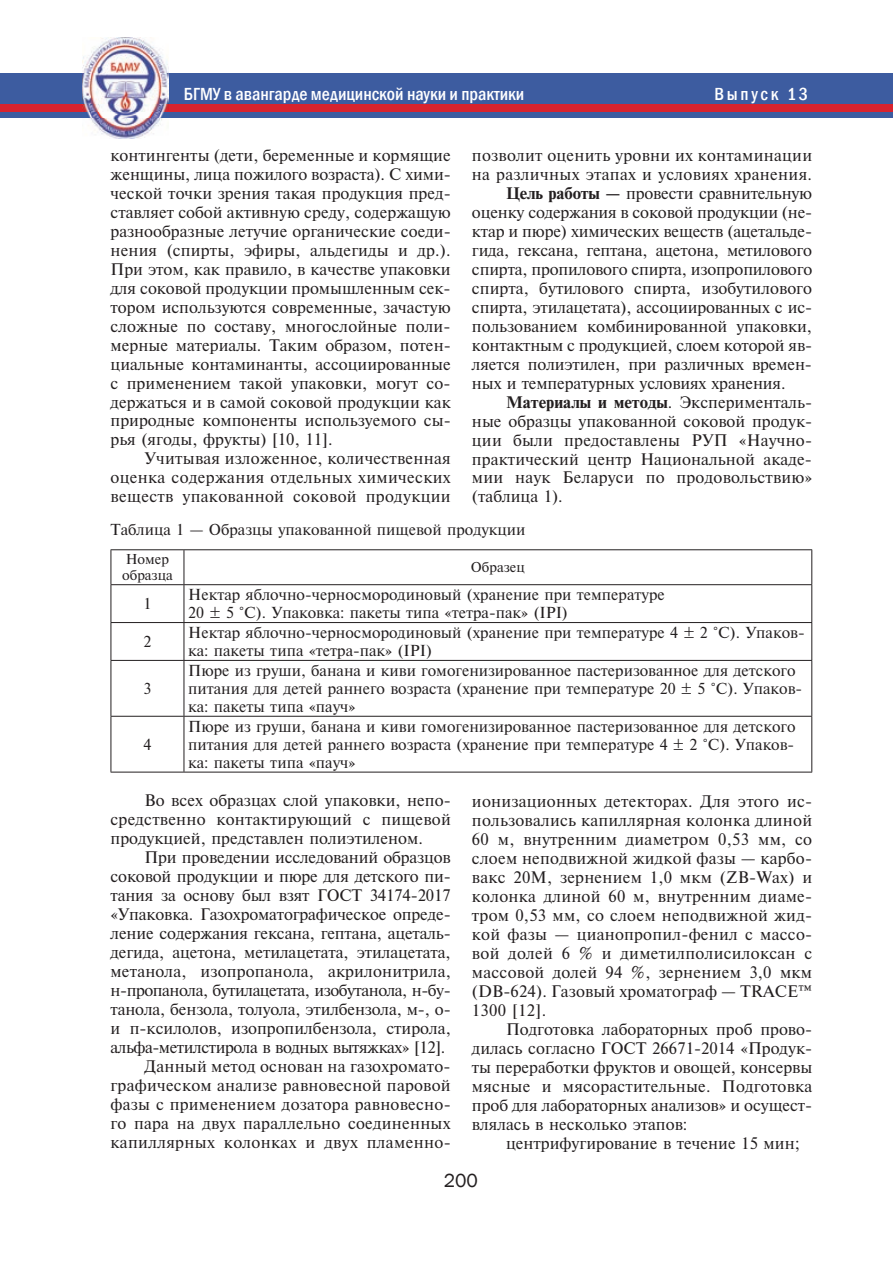
<style>
.page{position:relative;width:893px;height:1263px;background:#fff}
.page>*{position:absolute;margin:0;border:0;box-sizing:border-box;transform-origin:0 0}
.t1{font:19.5px "Franklin Gothic";color:#231f20}
.t2{font:500 condensed 18px "Franklin Gothic";color:#fff}
.t3{font:500 condensed 18px "Franklin Gothic";letter-spacing:.15em;color:#fff}
.t4{font:15.75px/19px "Newton C";color:#231f20;text-align:justify}
.t5{font:15.75px "Newton C";letter-spacing:-.03em;color:#231f20}
.t6{font:15.75px "Newton C";letter-spacing:.02em;color:#231f20}
.t7{font:15.75px "Newton C Bold";color:#231f20}
.t8{font:15px/18px "Newton C";color:#231f20}
.t9{font:13.5px/16.2px "Newton C";color:#231f20}
.s1{font-family:"Newton C Bold"}
.s2{font-family:"Newton C"}
</style>
<div class="page">
<div style="left:0;top:74px;width:893px;height:44px;background:#3d5ca0"></div>
<div style="left:0;top:104px;width:893px;height:8px;background:#d8232e"></div>
<img style="left:82px;top:37px;width:86px;height:101px">
<hr style="left:111px;top:549px;width:73px;height:1px;background:#231f20">
<hr style="left:184px;top:549px;width:628px;height:1px;background:#231f20">
<hr style="left:111px;top:584px;width:73px;height:1px;background:#231f20">
<hr style="left:184px;top:584px;width:628px;height:1px;background:#231f20">
<hr style="left:111px;top:622px;width:73px;height:1px;background:#231f20">
<hr style="left:184px;top:622px;width:628px;height:1px;background:#231f20">
<hr style="left:111px;top:660px;width:73px;height:1px;background:#231f20">
<hr style="left:184px;top:660px;width:628px;height:1px;background:#231f20">
<hr style="left:111px;top:716px;width:73px;height:1px;background:#231f20">
<hr style="left:184px;top:716px;width:628px;height:1px;background:#231f20">
<hr style="left:111px;top:772px;width:73px;height:1px;background:#231f20">
<hr style="left:184px;top:772px;width:628px;height:1px;background:#231f20">
<hr style="left:111px;top:550px;width:1px;height:34px;background:#231f20">
<hr style="left:111px;top:585px;width:1px;height:37px;background:#231f20">
<hr style="left:111px;top:623px;width:1px;height:37px;background:#231f20">
<hr style="left:111px;top:661px;width:1px;height:55px;background:#231f20">
<hr style="left:111px;top:717px;width:1px;height:55px;background:#231f20">
<hr style="left:184px;top:550px;width:1px;height:34px;background:#231f20">
<hr style="left:811px;top:550px;width:1px;height:34px;background:#231f20">
<hr style="left:184px;top:585px;width:1px;height:37px;background:#231f20">
<hr style="left:811px;top:585px;width:1px;height:37px;background:#231f20">
<hr style="left:184px;top:623px;width:1px;height:37px;background:#231f20">
<hr style="left:811px;top:623px;width:1px;height:37px;background:#231f20">
<hr style="left:184px;top:661px;width:1px;height:55px;background:#231f20">
<hr style="left:811px;top:661px;width:1px;height:55px;background:#231f20">
<hr style="left:184px;top:717px;width:1px;height:55px;background:#231f20">
<hr style="left:811px;top:717px;width:1px;height:55px;background:#231f20">
<p class="t2" style="left:184px;top:82px;width:342px">БГМУ в авангарде медицинской науки и практики</p>
<p class="t3" style="left:714px;top:82px;width:95px">Выпуск 13</p>
<p class="t4" style="left:111px;top:146px;width:342px">контингенты (дети, беременные и кормящие женщины, лица пожилого возраста). С хими&shy;ческой точки зрения такая продукция пред&shy;ставляет собой активную среду, содержащую разнообразные летучие органические соеди&shy;нения (спирты, эфиры, альдегиды и др.).<br>При этом, как правило, в качестве упаковки для соковой продукции промышленным сек&shy;тором используются современные, зачастую сложные по составу, многослойные поли&shy;мерные материалы. Таким образом, потен&shy;циальные контаминанты, ассоциированные с применением такой упаковки, могут со&shy;держаться и в самой соковой продукции как природные компоненты используемого сы&shy;рья (ягоды, фрукты) [10, 11].</p>
<p class="t4" style="left:111px;top:449px;width:342px;text-indent:34px">Учитывая изложенное, количественная оценка содержания отдельных химических веществ упакованной соковой продукции</p>
<p class="t4" style="left:472px;top:146px;width:342px">позволит оценить уровни их контаминации</p>
<p class="t6" style="left:472px;top:165px;width:342px">на различных этапах и условиях хранения.</p>
<p class="t4" style="left:506px;top:184px;width:308px"><span class="s1">Цель работы –</span> провести сравнительную</p>
<p class="t4" style="left:472px;top:203px;width:342px">оценку содержания в соковой продукции (не-</p>
<p class="t4" style="left:472px;top:222px;width:342px">ктар и пюре) химических веществ (ацетальде-</p>
<p class="t4" style="left:472px;top:240px;width:342px">гида, гексана, гептана, ацетона, метилового</p>
<p class="t4" style="left:472px;top:259px;width:342px">спирта, пропилового спирта, изопропилового</p>
<p class="t4" style="left:472px;top:278px;width:342px">спирта, бутилового спирта, изобутилового</p>
<p class="t4" style="left:472px;top:297px;width:342px">спирта, этилацетата), ассоциированных с ис-</p>
<p class="t4" style="left:472px;top:316px;width:341px">пользованием комбинированной упаковки,</p>
<p class="t4" style="left:472px;top:335px;width:342px">контактным с продукцией, слоем которой яв-</p>
<p class="t4" style="left:472px;top:354px;width:341px">ляется полиэтилен, при различных времен-</p>
<p class="t4" style="left:472px;top:373px;width:315px">ных и температурных условиях хранения.</p>
<p class="t7" style="left:506px;top:392px;width:308px">Материалы и методы<span class="s2">. Эксперименталь-</span></p>
<p class="t4" style="left:472px;top:411px;width:342px">ные образцы упакованной соковой продук&shy;ции были предоставлены РУП «Научно&shy;практический центр Национальной акаде&shy;мии наук Беларуси по продовольствию» (таблица 1).</p>
<p class="t8" style="left:111px;top:520px;width:417px">Таблица 1 – Образцы упакованной пищевой продукции</p>
<p class="t9" style="left:122px;top:551px;width:52px">Номер образца</p>
<p class="t9" style="left:471px;top:559px;width:55px">Образец</p>
<p class="t8" style="left:143px;top:595px;width:9px">1</p>
<p class="t8" style="left:188px;top:586px;width:478px">Нектар яблочно-черносмородиновый (хранение при температуре<br>20 ± 5 °С). Упаковка: пакеты типа «тетра-пак» (IPI)</p>
<p class="t8" style="left:143px;top:633px;width:9px">2</p>
<p class="t8" style="left:188px;top:624px;width:618px">Нектар яблочно-черносмородиновый (хранение при температуре 4 ± 2 °С). Упаков&shy;ка: пакеты типа «тетра-пак» (IPI)</p>
<p class="t8" style="left:143px;top:680px;width:9px">3</p>
<p class="t8" style="left:188px;top:662px;width:616px">Пюре из груши, банана и киви гомогенизированное пастеризованное для детского питания для детей раннего возраста (хранение при температуре 20 ± 5 °С). Упаков&shy;ка: пакеты типа «пауч»</p>
<p class="t8" style="left:188px;top:717px;width:609px;text-align:justify">Пюре из груши, банана и киви гомогенизированное пастеризованное для детского питания для детей раннего возраста (хранение при температуре 4 ± 2 °С). Упаков&shy;ка: пакеты типа «пауч»</p>
<p class="t4" style="left:111px;top:791px;width:342px;text-indent:34px">Во всех образцах слой упаковки, непо&shy;средственно контактирующий с пищевой продукцией, представлен полиэтиленом.</p>
<p class="t4" style="left:145px;top:848px;width:308px">При проведении исследований образцов</p>
<p class="t4" style="left:111px;top:867px;width:342px">соковой продукции и пюре для детского пи-</p>
<p class="t4" style="left:111px;top:886px;width:342px">тания за основу был взят ГОСТ 34174-2017</p>
<p class="t4" style="left:111px;top:905px;width:342px">«Упаковка. Газохроматографическое опреде-</p>
<p class="t4" style="left:111px;top:924px;width:342px">ление содержания гексана, гептана, ацеталь-</p>
<p class="t4" style="left:111px;top:943px;width:341px">дегида, ацетона, метилацетата, этилацетата,</p>
<p class="t4" style="left:111px;top:962px;width:342px">метанола, изопропанола, акрилонитрила,</p>
<p class="t5" style="left:111px;top:981px;width:342px">н-пропанола, бутилацетата, изобутанола, н-бу-</p>
<p class="t4" style="left:111px;top:1000px;width:342px">танола, бензола, толуола, этилбензола, м-, о-</p>
<p class="t4" style="left:111px;top:1019px;width:342px">и п-ксилолов, изопропилбензола, стирола,</p>
<p class="t5" style="left:111px;top:1038px;width:336px">альфа-метилстирола в водных вытяжках» [12].</p>
<p class="t4" style="left:145px;top:1057px;width:308px">Данный метод основан на газохромато-</p>
<p class="t4" style="left:111px;top:1076px;width:342px">графическом анализе равновесной паровой</p>
<p class="t4" style="left:111px;top:1095px;width:342px">фазы с применением дозатора равновесно-</p>
<p class="t4" style="left:111px;top:1114px;width:342px">го пара на двух параллельно соединенных</p>
<p class="t6" style="left:111px;top:1133px;width:342px">капиллярных колонках и двух пламенно-</p>
<p class="t8" style="left:143px;top:735px;width:9px">4</p>
<p class="t4" style="left:472px;top:792px;width:342px">ионизационных детекторах. Для этого ис&shy;пользовались капиллярная колонка длиной 60 м, внутренним диаметром 0,53 мм, со слоем неподвижной жидкой фазы – карбо&shy;вакс 20М, зернением 1,0 мкм (ZB-Wax) и колонка длиной 60 м, внутренним диаме&shy;тром 0,53 мм, со слоем неподвижной жид&shy;кой фазы – цианопропил-фенил с массо&shy;вой долей 6 % и диметилполисилоксан с массовой долей 94 %, зернением 3,0 мкм (DB-624). Газовый хроматограф – TRACE™ 1300 [12].</p>
<p class="t4" style="left:472px;top:1019px;width:342px;text-indent:34px">Подготовка лабораторных проб прово&shy;дилась согласно ГОСТ 26671-2014 «Продук&shy;ты переработки фруктов и овощей, консервы мясные и мясорастительные. Подготовка проб для лабораторных анализов» и осущест&shy;влялась в несколько этапов:</p>
<p class="t4" style="left:506px;top:1133px;width:295px">центрифугирование в течение 15 мин;</p>
<p class="t1" style="left:444px;top:1169px;width:36px">200</p>
</div>
